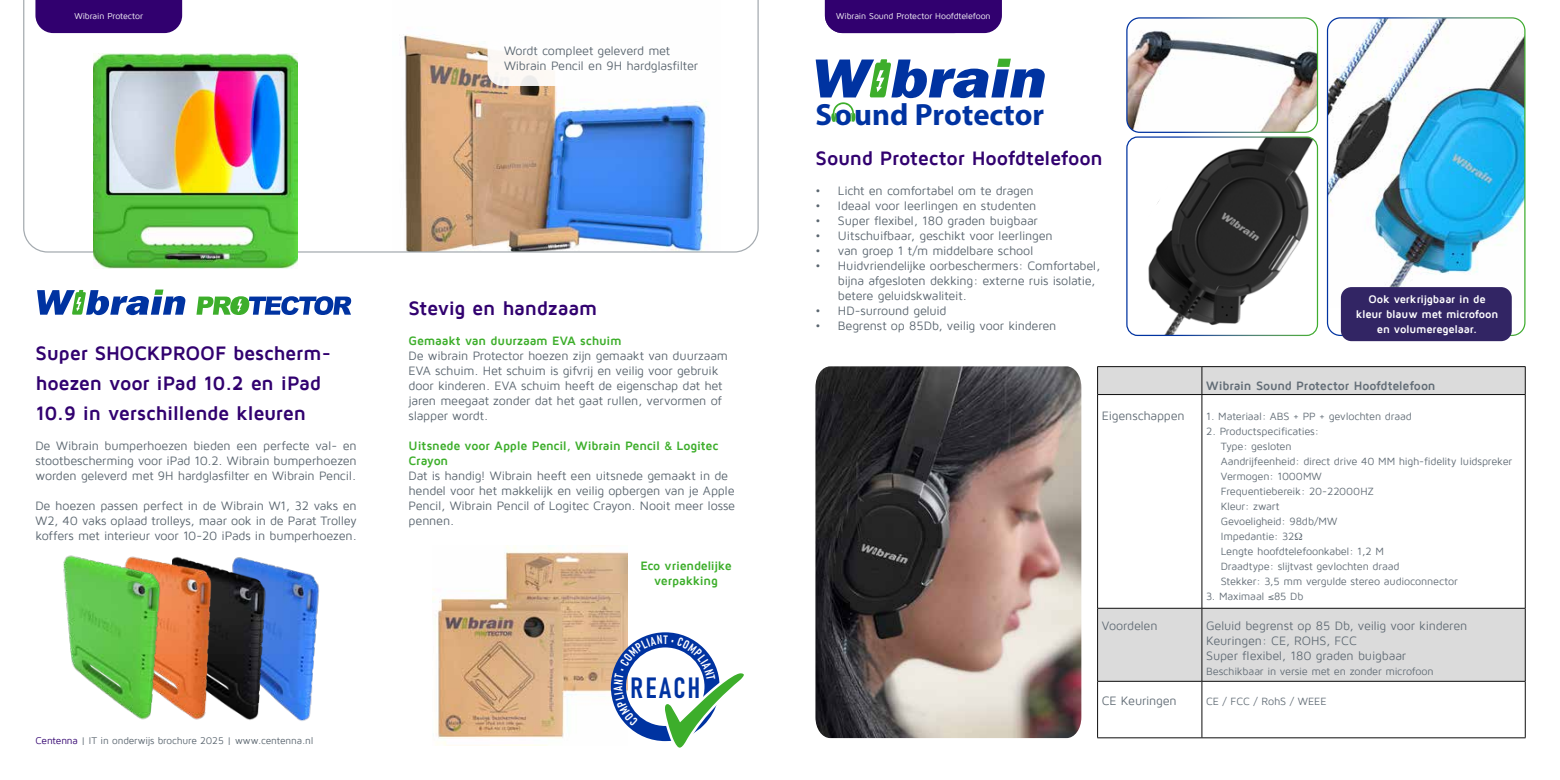
<style>
.page{position:relative;width:1560px;height:780px;background:#fff}
.page>*{position:absolute;margin:0;border:0;box-sizing:border-box;transform-origin:0 0}
.t1{font:700 30.75px "Myriad Pro";color:#0033a1}
.t2{font:600 condensed 28.88px "Bahnschrift";letter-spacing:.075em;color:#0033a1}
.t3{font:700 20px/30px "Maven Pro";letter-spacing:-.015em;color:#31006f}
.t4{font:12.5px/15px "Maven Pro";letter-spacing:-.015em;color:#5b6670}
.t5{font:700 12.5px/15px "Maven Pro";letter-spacing:-.015em;color:#3dae2b}
.t6{font:700 12.5px "Maven Pro";letter-spacing:-.01em;color:#5b6670}
.t7{font:700 11.25px/15px "Maven Pro";letter-spacing:-.015em;color:#fff;text-align:center}
.t8{font:10.75px/15px "Maven Pro";letter-spacing:-.015em;color:#5b6670}
.t9{font:10px "Maven Pro";letter-spacing:-.015em;color:#5b6670}
.t10{font:8.75px "Maven Pro";letter-spacing:-.015em;color:#fff}
.s1{color:#31006f}
</style>
<div class="page">
<img style="left:307px;top:573px;width:13px;height:147px">
<img style="left:253px;top:560px;width:54px;height:161px">
<img style="left:200px;top:557px;width:53px;height:163px">
<svg style="left:23px;top:0;width:735px;height:252px"></svg>
<div style="left:35px;top:0;width:147px;height:33px;background:#31006f"></div>
<div style="left:824px;top:0;width:177px;height:33px;background:#31006f"></div>
<svg style="left:196px;top:296px;width:155px;height:19px"></svg>
<svg style="left:37px;top:289px;width:148px;height:26px"></svg>
<div style="left:487px;top:32px;width:242px;height:54px;background:#fff;border-radius:15px"></div>
<img style="left:432px;top:545px;width:195px;height:200px">
<img style="left:1134px;top:138px;width:183px;height:197px">
<div style="left:1126px;top:136px;width:191px;height:200px;border:1px solid #fff;border-radius:11px"></div>
<img style="left:1328px;top:18px;width:196px;height:289px">
<img style="left:1128px;top:18px;width:189px;height:114px">
<div style="left:1126px;top:17px;width:191px;height:116px;border:1px solid #fff;border-radius:13px"></div>
<img style="left:815px;top:366px;width:266px;height:372px">
<svg style="left:1098px;top:367px;width:426px;height:314px"></svg>
<hr style="left:1097px;top:366px;width:104px;height:1px;background:#000">
<svg style="left:1097px;top:367px;width:1px;height:27px"></svg>
<hr style="left:1201px;top:366px;width:324px;height:1px;background:#000">
<svg style="left:1201px;top:367px;width:1px;height:27px"></svg>
<svg style="left:1524px;top:367px;width:1px;height:27px"></svg>
<hr style="left:1097px;top:394px;width:104px;height:1px;background:#000">
<hr style="left:1097px;top:395px;width:1px;height:213px;background:#000">
<hr style="left:1201px;top:394px;width:324px;height:1px;background:#000">
<hr style="left:1201px;top:395px;width:1px;height:213px;background:#000">
<hr style="left:1524px;top:395px;width:1px;height:213px;background:#000">
<hr style="left:1097px;top:608px;width:104px;height:1px;background:#000">
<hr style="left:1097px;top:608px;width:1px;height:73px;background:#000">
<hr style="left:1201px;top:608px;width:324px;height:1px;background:#000">
<hr style="left:1201px;top:608px;width:1px;height:73px;background:#000">
<hr style="left:1524px;top:608px;width:1px;height:73px;background:#000">
<hr style="left:1097px;top:681px;width:104px;height:1px;background:#000">
<hr style="left:1097px;top:681px;width:1px;height:56px;background:#000">
<hr style="left:1201px;top:681px;width:324px;height:1px;background:#000">
<hr style="left:1201px;top:681px;width:1px;height:56px;background:#000">
<hr style="left:1524px;top:681px;width:1px;height:56px;background:#000">
<hr style="left:1097px;top:737px;width:104px;height:1px;background:#000">
<hr style="left:1201px;top:737px;width:324px;height:1px;background:#000">
<svg style="left:815px;top:59px;width:229px;height:63px"></svg>
<div style="left:1326px;top:17px;width:199px;height:319px;border:1px solid #fff;border-radius:13px"></div>
<img style="left:93px;top:54px;width:205px;height:214px">
<img style="left:63px;top:555px;width:137px;height:165px">
<div style="left:1340px;top:287px;width:171px;height:54px;background:#322564;border-radius:11px"></div>
<svg style="left:1294px;top:533px;width:7px;height:7px"></svg>
<svg style="left:610px;top:632px;width:134px;height:116px"></svg>
<p class="t10" style="left:74px;top:12px;width:70px">Wibrain Protector</p>
<p class="t10" style="left:836px;top:12px;width:156px">Wibrain Sound Protector Hoofdtelefoon</p>
<p class="t10" style="left:848px;top:12px;width:102px">Parat i-32 Pro iPadTrolley</p>
<p class="t4" style="left:504px;top:44px;width:195px">Wordt compleet geleverd met<br>Wibrain Pencil en 9H hardglasfilter</p>
<h3 class="t3" style="left:35px;top:338px;width:297px">Super SHOCKPROOF bescherm&shy;hoezen voor iPad 10.2 en iPad<br>10.9 in verschillende kleuren</h3>
<p class="t4" style="left:35px;top:438px;width:323px;text-align:justify">De Wibrain bumperhoezen bieden een perfecte val- en stootbescherming voor iPad 10.2. Wibrain bumperhoezen worden geleverd met 9H hardglasfilter en Wibrain Pencil.</p>
<p class="t4" style="left:35px;top:498px;width:323px;text-align:justify">De hoezen passen perfect in de Wibrain W1, 32 vaks en W2, 40 vaks oplaad trolleys, maar ook in de Parat Trolley koffers met interieur voor 10-20 iPads in bumperhoezen.</p>
<p class="t9" style="left:35px;top:735px;width:279px"><span class="s1">Centenna</span> | IT in onderwijs brochure 2025 | www.centenna.nl</p>
<h3 class="t3" style="left:408px;top:293px;width:190px">Stevig en handzaam</h3>
<p class="t5" style="left:408px;top:333px;width:215px">Gemaakt van duurzaam EVA schuim</p>
<p class="t4" style="left:408px;top:348px;width:321px">De wibrain Protector hoezen zijn gemaakt van duurzaam EVA schuim. Het schuim is gifvrij en veilig voor gebruik door kinderen. EVA schuim heeft de eigenschap dat het jaren meegaat zonder dat het gaat rullen, vervormen of slapper wordt.</p>
<p class="t5" style="left:408px;top:438px;width:311px">Uitsnede voor Apple Pencil, Wibrain Pencil &amp; Logitec<br>Crayon</p>
<p class="t4" style="left:408px;top:468px;width:328px">Dat is handig! Wibrain heeft een uitsnede gemaakt in de hendel voor het makkelijk en veilig opbergen van je Apple Pencil, Wibrain Pencil of Logitec Crayon. Nooit meer losse pennen.</p>
<p class="t5" style="left:640px;top:558px;width:93px;text-align:center">Eco vriendelijke verpakking</p>
<h2 class="t2" style="left:630px;top:669px;width:71px">REACH</h2>
<h1 class="t1" style="left:815px;top:95px;width:230px">S o und Protector</h1>
<h3 class="t3" style="left:815px;top:143px;width:289px">Sound Protector Hoofdtelefoon</h3>
<p class="t4" style="left:815px;top:183px;width:220px">• Licht en comfortabel om te dragen</p>
<p class="t4" style="left:815px;top:198px;width:222px">• Ideaal voor leerlingen en studenten</p>
<p class="t4" style="left:815px;top:213px;width:224px">• Super flexibel, 180 graden buigbaar</p>
<p class="t4" style="left:815px;top:228px;width:239px">• Uitschuifbaar, geschikt voor leerlingen</p>
<p class="t4" style="left:815px;top:243px;width:219px">• van groep 1 t/m middelbare school</p>
<p class="t4" style="left:837px;top:258px;width:264px;text-indent:-22px">• Huidvriendelijke oorbeschermers: Comfortabel, bijna afgesloten dekking: externe ruis isolatie, betere geluidskwaliteit.</p>
<p class="t4" style="left:815px;top:303px;width:133px">• HD-surround geluid</p>
<p class="t4" style="left:815px;top:318px;width:242px">• Begrenst op 85Db, veilig voor kinderen</p>
<p class="t7" style="left:1355px;top:291px;width:144px">Ook verkrijgbaar in de kleur blauw met microfoon en volumeregelaar.</p>
<p class="t6" style="left:1205px;top:379px;width:231px">Wibrain Sound Protector Hoofdtelefoon</p>
<p class="t4" style="left:1101px;top:408px;width:84px">Eigenschappen</p>
<p class="t8" style="left:1205px;top:409px;width:207px">1. Materiaal: ABS + PP + gevlochten draad</p>
<p class="t8" style="left:1220px;top:424px;width:293px;text-indent:-15px">2. Productspecificaties:<br>Type: gesloten<br>Aandrijfeenheid: direct drive 40 MM high-fidelity luidspreker<br>Vermogen: 1000MW<br>Frequentiebereik: 20-22000HZ<br>Kleur: zwart<br>Gevoeligheid: 98db/MW<br>Impedantie: 32<br>Lengte hoofdtelefoonkabel: 1,2 M<br>Draadtype: slijtvast gevlochten draad<br>Stekker: 3,5 mm vergulde stereo audioconnector</p>
<p class="t8" style="left:1205px;top:589px;width:99px">3. Maximaal ≤85 Db</p>
<p class="t4" style="left:1101px;top:618px;width:57px">Voordelen</p>
<p class="t4" style="left:1205px;top:618px;width:263px">Geluid begrenst op 85 Db, veilig voor kinderen<br>Keuringen: CE, ROHS, FCC<br>Super flexibel, 180 graden buigbaar</p>
<p class="t8" style="left:1205px;top:664px;width:229px">Beschikbaar in versie met en zonder microfoon</p>
<p class="t4" style="left:1101px;top:693px;width:76px">CE Keuringen</p>
<p class="t8" style="left:1205px;top:694px;width:122px">CE / FCC / RohS / WEEE</p>
</div>
